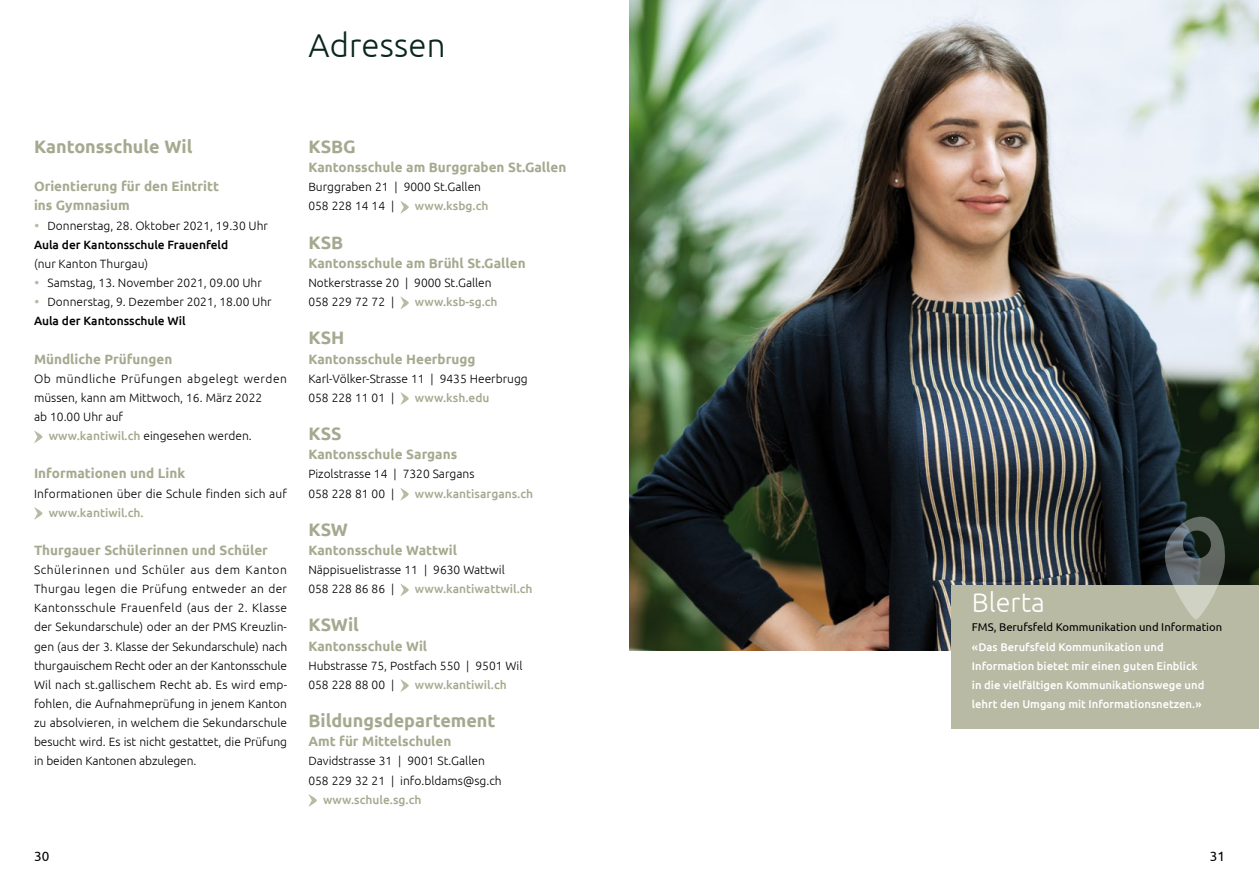
<style>
.page{position:relative;width:1259px;height:893px;background:#fff}
.page>*{position:absolute;margin:0;border:0;box-sizing:border-box;transform-origin:0 0}
.t1{font:300 33px "Ubuntu";letter-spacing:.005em;color:#09261f}
.t2{font:300 27px "Ubuntu";color:#fff}
.t3{font:700 18px "Ubuntu";color:#a6a98f}
.t4{font:700 13.5px/19.2px "Ubuntu";color:#a6a98f}
.t5{font:13.5px "Ubuntu";color:#000}
.t6{font:300 12px/19.2px "Ubuntu";color:#000}
.t7{font:500 12px "Ubuntu";color:#a6a98f}
.t8{font:500 12px "Ubuntu";color:#000}
.t9{font:300 12px "Ubuntu";letter-spacing:.045em;color:#000}
.t10{font:500 11.25px/19.2px "Ubuntu";color:#fff}
.t11{font:11.25px "Ubuntu";color:#000}
.s1{font-weight:500;color:#a6a98f}
</style>
<div class="page">
<svg style="left:34px;top:430px;width:9px;height:13px"></svg>
<svg style="left:34px;top:507px;width:9px;height:13px"></svg>
<svg style="left:400px;top:201px;width:9px;height:13px"></svg>
<svg style="left:400px;top:296px;width:9px;height:13px"></svg>
<svg style="left:400px;top:392px;width:9px;height:13px"></svg>
<svg style="left:400px;top:488px;width:9px;height:13px"></svg>
<svg style="left:400px;top:583px;width:9px;height:13px"></svg>
<svg style="left:400px;top:679px;width:9px;height:13px"></svg>
<svg style="left:308px;top:794px;width:9px;height:13px"></svg>
<img style="left:629px;top:0;width:630px;height:651px">
<div style="left:951px;top:585px;width:308px;height:144px;background:#b8baa3"></div>
<svg style="left:1163px;top:516px;width:63px;height:104px"></svg>
<h1 class="t1" style="left:308px;top:26px;width:139px">Adressen</h1>
<h3 class="t3" style="left:34px;top:136px;width:160px">Kantonsschule Wil</h3>
<p class="t4" style="left:34px;top:177px;width:187px">Orientierung für den Eintritt ins Gymnasium</p>
<p class="t6" style="left:48px;top:215px;width:222px">Donnerstag, 28. Oktober 2021, 19.30 Uhr</p>
<p class="t8" style="left:34px;top:237px;width:196px">Aula der Kantonsschule Frauenfeld</p>
<p class="t6" style="left:48px;top:254px;width:226px;text-indent:-14px">(nur Kanton Thurgau)<br>Samstag, 13. November 2021, 09.00 Uhr<br>Donnerstag, 9. Dezember 2021, 18.00 Uhr</p>
<p class="t8" style="left:34px;top:313px;width:153px">Aula der Kantonsschule Wil</p>
<p class="t4" style="left:34px;top:349px;width:140px">Mündliche Prüfungen</p>
<p class="t9" style="left:34px;top:371px;width:254px">Ob mündliche Prüfungen abgelegt werden</p>
<p class="t6" style="left:34px;top:388px;width:230px">müssen, kann am Mittwoch, 16. März 2022</p>
<p class="t6" style="left:34px;top:407px;width:91px">ab 10.00 Uhr auf</p>
<p class="t6" style="left:49px;top:426px;width:205px"><span class="s1">www.kantiwil.ch</span> eingesehen werden.</p>
<p class="t4" style="left:34px;top:464px;width:153px">Informationen und Link</p>
<p class="t6" style="left:34px;top:483px;width:254px">Informationen über die Schule finden sich auf</p>
<p class="t7" style="left:49px;top:505px;width:96px">www.kantiwil.ch.</p>
<p class="t4" style="left:34px;top:540px;width:235px">Thurgauer Schülerinnen und Schüler</p>
<p class="t6" style="left:34px;top:560px;width:255px;text-align:justify">Schülerinnen und Schüler aus dem Kanton Thurgau legen die Prüfung entweder an der Kantonsschule Frauenfeld (aus der 2. Klasse der Sekundarschule) oder an der PMS Kreuzlin&shy;gen (aus der 3. Klasse der Sekundarschule) nach thurgauischem Recht oder an der Kantonsschule Wil nach st.gallischem Recht ab. Es wird emp&shy;fohlen, die Aufnahmeprüfung in jenem Kanton zu absolvieren, in welchem die Sekundarschule besucht wird. Es ist nicht gestattet, die Prüfung in beiden Kantonen abzulegen.</p>
<h3 class="t3" style="left:308px;top:136px;width:49px">KSBG</h3>
<p class="t4" style="left:308px;top:158px;width:259px">Kantonsschule am Burggraben St.Gallen</p>
<p class="t6" style="left:308px;top:177px;width:174px">Burggraben 21 | 9000 St.Gallen<br>058 228 14 14 |</p>
<p class="t7" style="left:415px;top:199px;width:75px">www.ksbg.ch</p>
<h3 class="t3" style="left:308px;top:231px;width:36px">KSB</h3>
<p class="t4" style="left:308px;top:253px;width:219px">Kantonsschule am Brühl St.Gallen</p>
<p class="t6" style="left:308px;top:273px;width:185px">Notkerstrasse 20 | 9000 St.Gallen<br>058 229 72 72 |</p>
<p class="t7" style="left:415px;top:294px;width:84px">www.ksb-sg.ch</p>
<h3 class="t3" style="left:308px;top:327px;width:37px">KSH</h3>
<p class="t4" style="left:308px;top:349px;width:169px">Kantonsschule Heerbrugg</p>
<p class="t6" style="left:308px;top:369px;width:221px">Karl-Völker-Strasse 11 | 9435 Heerbrugg<br>058 228 11 01 |</p>
<p class="t7" style="left:415px;top:390px;width:76px">www.ksh.edu</p>
<h3 class="t3" style="left:308px;top:423px;width:35px">KSS</h3>
<p class="t4" style="left:308px;top:445px;width:150px">Kantonsschule Sargans</p>
<p class="t6" style="left:308px;top:464px;width:168px">Pizolstrasse 14 | 7320 Sargans<br>058 228 81 00 |</p>
<p class="t7" style="left:415px;top:486px;width:120px">www.kantisargans.ch</p>
<h3 class="t3" style="left:308px;top:518px;width:41px">KSW</h3>
<p class="t4" style="left:308px;top:540px;width:150px">Kantonsschule Wattwil</p>
<p class="t6" style="left:308px;top:560px;width:198px">Näppisuelistrasse 11 | 9630 Wattwil<br>058 228 86 86 |</p>
<p class="t7" style="left:415px;top:581px;width:119px">www.kantiwattwil.ch</p>
<h3 class="t3" style="left:308px;top:614px;width:52px">KSWil</h3>
<p class="t4" style="left:308px;top:636px;width:120px">Kantonsschule Wil</p>
<p class="t6" style="left:308px;top:656px;width:216px">Hubstrasse 75, Postfach 550 | 9501 Wil<br>058 228 88 00 |</p>
<p class="t7" style="left:415px;top:677px;width:93px">www.kantiwil.ch</p>
<h3 class="t3" style="left:308px;top:710px;width:189px">Bildungsdepartement</h3>
<p class="t4" style="left:308px;top:732px;width:145px">Amt für Mittelschulen</p>
<p class="t6" style="left:308px;top:751px;width:195px">Davidstrasse 31 | 9001 St.Gallen<br>058 229 32 21 | info.bldams@sg.ch</p>
<p class="t7" style="left:323px;top:792px;width:100px">www.schule.sg.ch</p>
<h2 class="t2" style="left:972px;top:586px;width:74px">Blerta</h2>
<p class="t11" style="left:972px;top:621px;width:252px">FMS, Berufsfeld Kommunikation und Information</p>
<p class="t10" style="left:972px;top:637px;width:234px">«Das Berufsfeld Kommunikation und Information bietet mir einen guten Einblick in die vielfältigen Kommunikationswege und lehrt den Umgang mit Informationsnetzen.»</p>
<p class="t5" style="left:34px;top:848px;width:17px">30</p>
<p class="t5" style="left:1209px;top:848px;width:17px">31</p>
</div>
